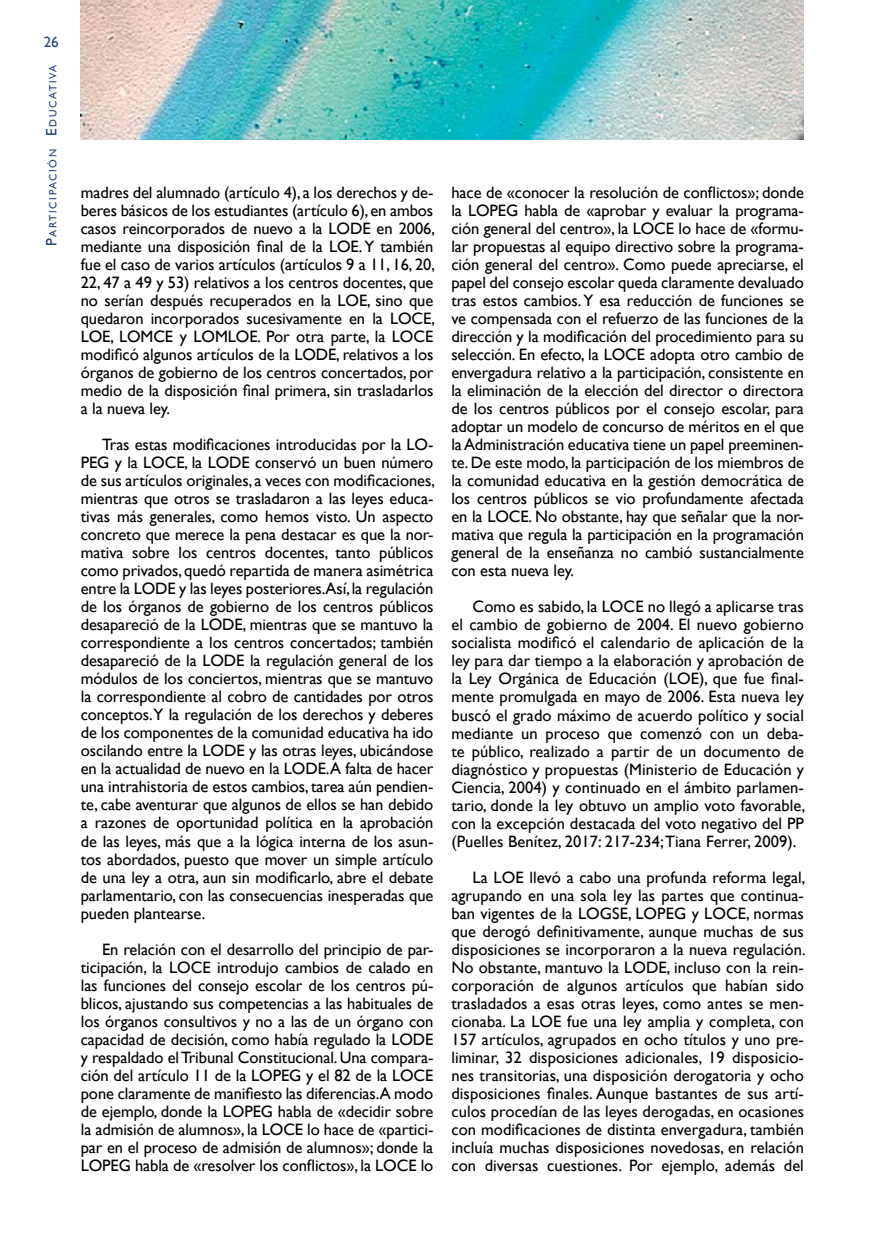
<style>
.page{position:relative;width:889px;height:1255px;background:#fff}
.page>*{position:absolute;margin:0;border:0;box-sizing:border-box;transform-origin:0 0}
.t1{font:16.5px/18px "Gill Sans";letter-spacing:-.005em;color:#000;text-align:justify}
.t2{font:15px "Gill Sans";color:#24417a}
.t3{font:10.5px "Gill Sans";letter-spacing:.155em;color:#24417a}
.s1{font-size:15px}
</style>
<div class="page">
<img style="left:81px;top:0;width:723px;height:140px">
<p class="t2" style="left:44px;top:33px;width:16px">26</p>
<p class="t3" style="left:47px;top:246px;width:183px;rotate:-90deg"><span class="s1">P</span>articipación <span class="s1">E</span>ducativa</p>
<p class="t1" style="left:81px;top:184px;width:356px">madres del alumnado (artículo 4), a los derechos y de&shy;beres básicos de los estudiantes (artículo 6), en ambos casos reincorporados de nuevo a la LODE en 2006, mediante una disposición final de la LOE. Y también fue el caso de varios artículos (artículos 9 a 11, 16, 20, 22, 47 a 49 y 53) relativos a los centros docentes, que no serían después recuperados en la LOE, sino que quedaron incorporados sucesivamente en la LOCE, LOE, LOMCE y LOMLOE. Por otra parte, la LOCE modificó algunos artículos de la LODE, relativos a los órganos de gobierno de los centros concertados, por medio de la disposición final primera, sin trasladarlos a la nueva ley.</p>
<p class="t1" style="left:81px;top:436px;width:356px;text-indent:21px">Tras estas modificaciones introducidas por la LO-PEG y la LOCE, la LODE conservó un buen número de sus artículos originales, a veces con modificaciones, mientras que otros se trasladaron a las leyes educa&shy;tivas más generales, como hemos visto. Un aspecto concreto que merece la pena destacar es que la nor&shy;mativa sobre los centros docentes, tanto públicos como privados, quedó repartida de manera asimétrica entre la LODE y las leyes posteriores.Así, la regulación de los órganos de gobierno de los centros públicos desapareció de la LODE, mientras que se mantuvo la correspondiente a los centros concertados; también desapareció de la LODE la regulación general de los módulos de los conciertos, mientras que se mantuvo la correspondiente al cobro de cantidades por otros conceptos. Y la regulación de los derechos y deberes de los componentes de la comunidad educativa ha ido oscilando entre la LODE y las otras leyes, ubicándose en la actualidad de nuevo en la LODE.A falta de hacer una intrahistoria de estos cambios, tarea aún pendien&shy;te, cabe aventurar que algunos de ellos se han debido a razones de oportunidad política en la aprobación de las leyes, más que a la lógica interna de los asun&shy;tos abordados, puesto que mover un simple artículo de una ley a otra, aun sin modificarlo, abre el debate parlamentario, con las consecuencias inesperadas que pueden plantearse.</p>
<p class="t1" style="left:81px;top:940px;width:354px;text-indent:21px">En relación con el desarrollo del principio de par&shy;ticipación, la LOCE introdujo cambios de calado en las funciones del consejo escolar de los centros pú&shy;blicos, ajustando sus competencias a las habituales de los órganos consultivos y no a las de un órgano con capacidad de decisión, como había regulado la LODE y respaldado el Tribunal Constitucional. Una compara&shy;ción del artículo 11 de la LOPEG y el 82 de la LOCE pone claramente de manifiesto las diferencias.A modo de ejemplo, donde la LOPEG habla de «decidir sobre la admisión de alumnos», la LOCE lo hace de «partici&shy;par en el proceso de admisión de alumnos»; donde la LOPEG habla de «resolver los conflictos», la LOCE lo</p>
<p class="t1" style="left:451px;top:184px;width:354px">hace de «conocer la resolución de conflictos»; donde la LOPEG habla de «aprobar y evaluar la programa&shy;ción general del centro», la LOCE lo hace de «formu&shy;lar propuestas al equipo directivo sobre la programa&shy;ción general del centro». Como puede apreciarse, el papel del consejo escolar queda claramente devaluado tras estos cambios. Y esa reducción de funciones se ve compensada con el refuerzo de las funciones de la dirección y la modificación del procedimiento para su selección. En efecto, la LOCE adopta otro cambio de envergadura relativo a la participación, consistente en la eliminación de la elección del director o directora de los centros públicos por el consejo escolar, para adoptar un modelo de concurso de méritos en el que la Administración educativa tiene un papel preeminen&shy;te. De este modo, la participación de los miembros de la comunidad educativa en la gestión democrática de los centros públicos se vio profundamente afectada en la LOCE. No obstante, hay que señalar que la nor&shy;mativa que regula la participación en la programación general de la enseñanza no cambió sustancialmente con esta nueva ley.</p>
<p class="t1" style="left:451px;top:598px;width:356px;text-indent:21px">Como es sabido, la LOCE no llegó a aplicarse tras el cambio de gobierno de 2004. El nuevo gobierno socialista modificó el calendario de aplicación de la ley para dar tiempo a la elaboración y aprobación de la Ley Orgánica de Educación (LOE), que fue final&shy;mente promulgada en mayo de 2006. Esta nueva ley buscó el grado máximo de acuerdo político y social mediante un proceso que comenzó con un deba&shy;te público, realizado a partir de un documento de diagnóstico y propuestas (Ministerio de Educación y Ciencia, 2004) y continuado en el ámbito parlamen&shy;tario, donde la ley obtuvo un amplio voto favorable, con la excepción destacada del voto negativo del PP (Puelles Benítez, 2017: 217-234; Tiana Ferrer, 2009).</p>
<p class="t1" style="left:451px;top:868px;width:356px;text-indent:21px">La LOE llevó a cabo una profunda reforma legal, agrupando en una sola ley las partes que continua&shy;ban vigentes de la LOGSE, LOPEG y LOCE, normas que derogó definitivamente, aunque muchas de sus disposiciones se incorporaron a la nueva regulación.<br>No obstante, mantuvo la LODE, incluso con la rein&shy;corporación de algunos artículos que habían sido trasladados a esas otras leyes, como antes se men&shy;cionaba. La LOE fue una ley amplia y completa, con 157 artículos, agrupados en ocho títulos y uno pre&shy;liminar, 32 disposiciones adicionales, 19 disposicio&shy;nes transitorias, una disposición derogatoria y ocho disposiciones finales. Aunque bastantes de sus artí&shy;culos procedían de las leyes derogadas, en ocasiones con modificaciones de distinta envergadura, también incluía muchas disposiciones novedosas, en relación con diversas cuestiones. Por ejemplo, además del</p>
</div>
